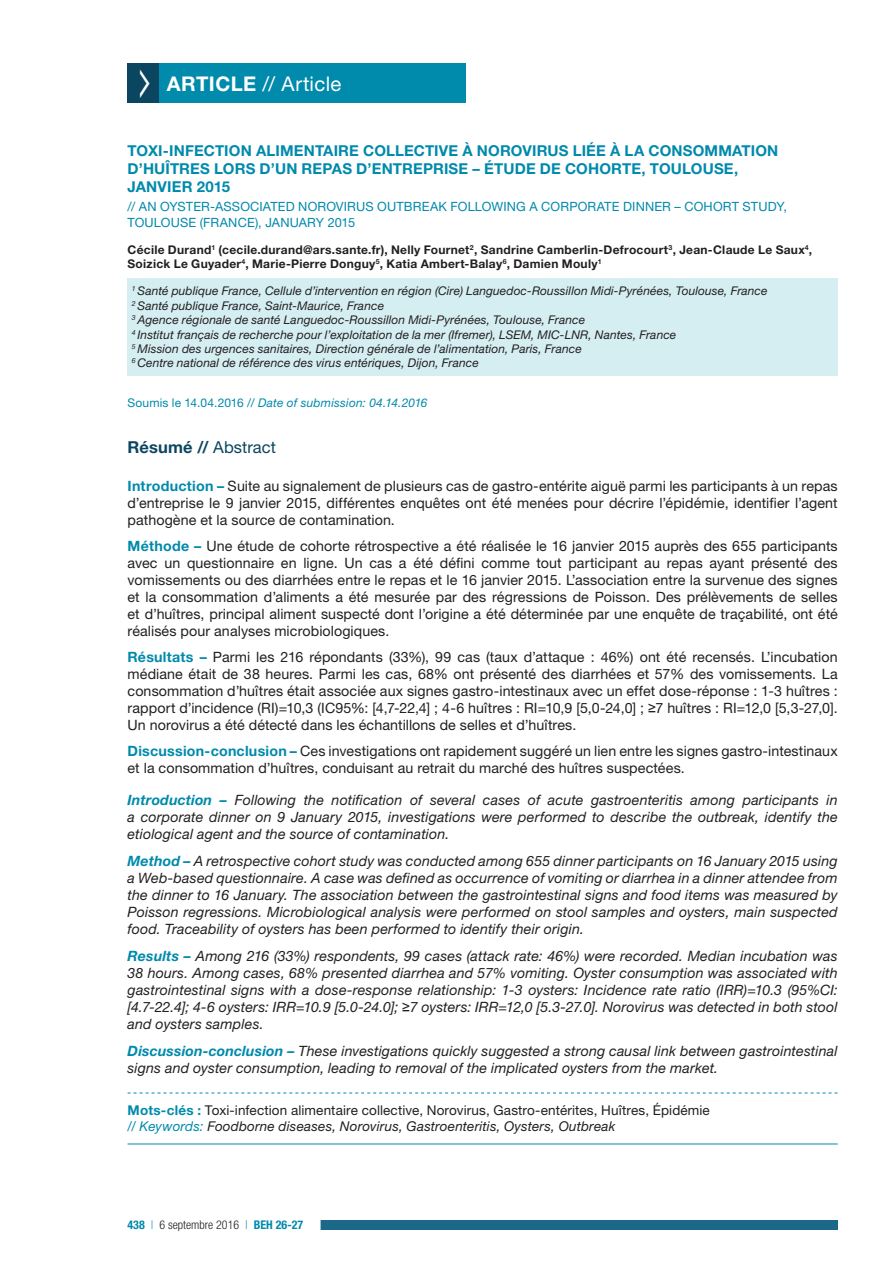
<style>
.page{position:relative;width:893px;height:1263px;background:#fff}
.page>*{position:absolute;margin:0;border:0;box-sizing:border-box;transform-origin:0 0}
.t1{font:20.25px "Helvetica Neue LT Std";letter-spacing:.015em;color:#fff}
.t2{font:700 16.5px "Helvetica Neue LT Std";letter-spacing:.01em;color:#0b4660}
.t3{font:700 15px/18px "Helvetica Neue LT Std";letter-spacing:.01em;color:#008aac}
.t4{font:14.25px/17.1px "Helvetica Neue LT Std";letter-spacing:.005em;color:#231f20;text-align:justify}
.t5{font:italic 14.25px/17.1px "Helvetica Neue LT Std";letter-spacing:.01em;color:#231f20;text-align:justify}
.t6{font:13.5px/16.2px "Helvetica Neue LT Std";letter-spacing:.01em;color:#231f20}
.t7{font:12.75px/15.3px "Helvetica Neue LT Std";letter-spacing:.01em;color:#008aac}
.t8{font:italic 12px/14.4px "Helvetica Neue LT Std";letter-spacing:.01em;color:#231f20}
.t9{font:700 12px/14.4px "Helvetica Neue LT Std";letter-spacing:.025em;color:#231f20}
.t10{font:italic 12px "Helvetica Neue LT Std";letter-spacing:.015em;color:#008aac}
.t11{font:300 condensed 12px "Helvetica Neue LT Std";color:#231f20}
.s1{font-weight:700}
.s2{font-style:normal}
.s3{font-weight:400}
.s4{font-weight:700;color:#008aac}
.s5{font-family:"Arial"}
.s6{font-family:"Arial";font-style:normal}
.s7{font-style:italic;color:#008aac}
.s8{font-style:italic}
.s9{color:#008aac}
</style>
<div class="page">
<div style="left:310px;top:1221px;width:528px;height:9px;background:#1c6889"></div>
<div style="left:110px;top:1219px;width:211px;height:12px;background:#fff"></div>
<div style="left:159px;top:64px;width:307px;height:39px;background:#008aac"></div>
<div style="left:128px;top:278px;width:710px;height:98px;background:#d5eef2"></div>
<svg style="left:128px;top:1092px;width:710px;height:1px"></svg>
<hr style="left:128px;top:1143px;width:710px;height:1px;background:#008aac">
<div style="left:128px;top:64px;width:31px;height:39px;background:#0b4660"></div>
<h1 class="t1" style="left:167px;top:71px;width:176px"><span class="s1">ARTICLE</span> // Article</h1>
<p class="t3" style="left:128px;top:141px;width:652px">TOXI-INFECTION ALIMENTAIRE COLLECTIVE À NOROVIRUS LIÉE À LA CONSOMMATION<br>D’HUÎTRES LORS D’UN REPAS D’ENTREPRISE – ÉTUDE DE COHORTE, TOULOUSE,<br>JANVIER 2015</p>
<p class="t7" style="left:128px;top:199px;width:661px">// AN OYSTER-ASSOCIATED NOROVIRUS OUTBREAK FOLLOWING A CORPORATE DINNER – COHORT STUDY,<br>TOULOUSE (FRANCE), JANUARY 2015</p>
<p class="t9" style="left:128px;top:242px;width:686px">Cécile Durand<sup>1</sup> (cecile.durand@ars.sante.fr), Nelly Fournet<sup>2</sup>, Sandrine Camberlin-Defrocourt<sup>3</sup>, Jean-Claude Le Saux<sup>4</sup>,<br>Soizick Le Guyader<sup>4</sup>, Marie-Pierre Donguy<sup>5</sup>, Katia Ambert-Balay<sup>6</sup>, Damien Mouly<sup>1</sup></p>
<p class="t8" style="left:132px;top:284px;width:637px"><sup>1</sup> Santé publique France, Cellule d’intervention en région (Cire) Languedoc-Roussillon Midi-Pyrénées, Toulouse, France <sup>2</sup> Santé publique France, Saint-Maurice, France<br><sup>3</sup> Agence régionale de santé Languedoc-Roussillon Midi-Pyrénées, Toulouse, France<br><sup>4</sup> Institut français de recherche pour l’exploitation de la mer (Ifremer), LSEM, MIC-LNR, Nantes, France<br><sup>5</sup> Mission des urgences sanitaires, Direction générale de l’alimentation, Paris, France<br><sup>6</sup> Centre national de référence des virus entériques, Dijon, France</p>
<p class="t10" style="left:128px;top:396px;width:302px"><span class="s2">Soumis le 14.04.2016</span> // Date of submission: 04.14.2016</p>
<p class="t2" style="left:128px;top:436px;width:150px">Résumé // <span class="s3">Abstract</span></p>
<p class="t4" style="left:128px;top:477px;width:712px"><span class="s4">Introduction –</span> Suite au signalement de plusieurs cas de gastro-entérite aiguë parmi les participants à un repas d’entreprise le 9 janvier 2015, différentes enquêtes ont été menées pour décrire l’épidémie, identifier l’agent pathogène et la source de contamination.</p>
<p class="t4" style="left:128px;top:537px;width:712px"><span class="s4">Méthode –</span> Une étude de cohorte rétrospective a été réalisée le 16 janvier 2015 auprès des 655 participants avec un questionnaire en ligne. Un cas a été défini comme tout participant au repas ayant présenté des vomissements ou des diarrhées entre le repas et le 16 janvier 2015. L’association entre la survenue des signes et la consommation d’aliments a été mesurée par des régressions de Poisson. Des prélèvements de selles et d’huîtres, principal aliment suspecté dont l’origine a été déterminée par une enquête de traçabilité, ont été réalisés pour analyses microbiologiques.</p>
<p class="t4" style="left:128px;top:648px;width:712px"><span class="s4">Résultats –</span> Parmi les 216 répondants (33%), 99 cas (taux d’attaque : 46%) ont été recensés. L’incubation médiane était de 38 heures. Parmi les cas, 68% ont présenté des diarrhées et 57% des vomissements. La consommation d’huîtres était associée aux signes gastro-intestinaux avec un effet dose-réponse : 1-3 huîtres : rapport d’incidence (RI)=10,3 (IC95%: [4,7-22,4] ; 4-6 huîtres : RI=10,9 [5,0-24,0] ; <span class="s5">≥</span>7 huîtres : RI=12,0 [5,3-27,0].<br>Un norovirus a été détecté dans les échantillons de selles et d’huîtres.</p>
<p class="t4" style="left:128px;top:742px;width:712px"><span class="s4">Discussion-conclusion –</span> Ces investigations ont rapidement suggéré un lien entre les signes gastro-intestinaux et la consommation d’huîtres, conduisant au retrait du marché des huîtres suspectées.</p>
<p class="t5" style="left:128px;top:791px;width:712px"><span class="s4">Introduction –</span> Following the notification of several cases of acute gastroenteritis among participants in a corporate dinner on 9 January 2015, investigations were performed to describe the outbreak, identify the etiological agent and the source of contamination.</p>
<p class="t5" style="left:128px;top:852px;width:712px"><span class="s4">Method –</span> A retrospective cohort study was conducted among 655 dinner participants on 16 January 2015 using a Web-based questionnaire. A case was defined as occurrence of vomiting or diarrhea in a dinner attendee from the dinner to 16 January. The association between the gastrointestinal signs and food items was measured by Poisson regressions. Microbiological analysis were performed on stool samples and oysters, main suspected food. Traceability of oysters has been performed to identify their origin.</p>
<p class="t5" style="left:128px;top:947px;width:712px"><span class="s4">Results –</span> Among 216 (33%) respondents, 99 cases (attack rate: 46%) were recorded. Median incubation was 38 hours. Among cases, 68% presented diarrhea and 57% vomiting. Oyster consumption was associated with gastrointestinal signs with a dose-response relationship: 1-3 oysters: Incidence rate ratio (IRR)=10.3 (95%CI: [4.7-22.4]; 4-6 oysters: IRR=10.9 [5.0-24.0]; <span class="s6">≥</span>7 oysters: IRR=12,0 [5.3-27.0]. Norovirus was detected in both stool and oysters samples.</p>
<p class="t5" style="left:128px;top:1042px;width:712px"><span class="s4">Discussion-conclusion –</span> These investigations quickly suggested a strong causal link between gastrointestinal signs and oyster consumption, leading to removal of the implicated oysters from the market.</p>
<p class="t6" style="left:128px;top:1101px;width:584px"><span class="s4">Mots-clés :</span> Toxi-infection alimentaire collective, Norovirus, Gastro-entérites, Huîtres, Épidémie <span class="s7">// Keywords:</span> <span class="s8">Foodborne diseases, Norovirus, Gastroenteritis, Oysters, Outbreak</span></p>
<p class="t11" style="left:128px;top:1218px;width:177px"><span class="s4">438</span> <span class="s9">|</span> 6 septembre 2016 <span class="s9">|</span> <span class="s4">BEH 26-27</span></p>
</div>
